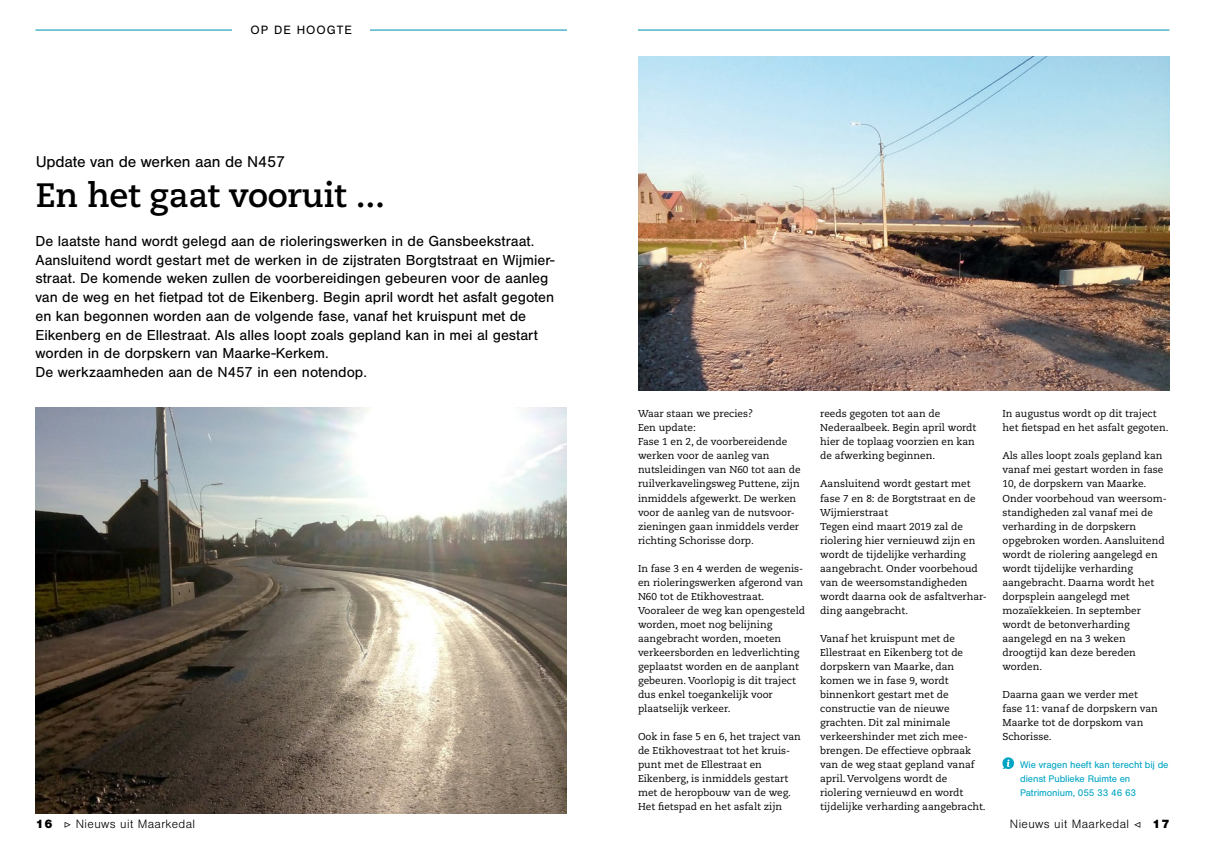
<style>
.page{position:relative;width:1205px;height:851px;background:#fff}
.page>*{position:absolute;margin:0;border:0;box-sizing:border-box;transform-origin:0 0}
.t1{font:700 33.75px "Caecilia LT Std";letter-spacing:-.01em;color:#000}
.t2{font:16.25px "Nimbus San";letter-spacing:-.01em;color:#000}
.t3{font:15px/18.8px "Nimbus San";color:#000}
.t4{font:300 12.5px "Nimbus San";letter-spacing:.03em;color:#000}
.t5{font:12.5px "Nimbus San";letter-spacing:.08em;color:#000}
.t6{font:10px/14px "Caecilia LT Std";color:#000}
.t7{font:10px/14px "Nimbus San";letter-spacing:-.01em;color:#00a5c3}
.s1{font-weight:900}
.s2{font-family:"Minion Pro";font-weight:500}
</style>
<div class="page">
<hr style="left:35px;top:29px;width:532px;height:2px;background:#2da5c1">
<hr style="left:638px;top:29px;width:531px;height:2px;background:#2da5c1">
<div style="left:233px;top:25px;width:137px;height:19px;background:#fff"></div>
<img style="left:35px;top:407px;width:532px;height:405px">
<svg style="left:1002px;top:757px;width:12px;height:12px"></svg>
<img style="left:638px;top:57px;width:531px;height:333px">
<p class="t5" style="left:250px;top:23px;width:103px">OP DE HOOGTE</p>
<h2 class="t2" style="left:36px;top:152px;width:251px">Update van de werken aan de N457</h2>
<h1 class="t1" style="left:36px;top:175px;width:351px">En het gaat vooruit ...</h1>
<p class="t3" style="left:35px;top:232px;width:521px">De laatste hand wordt gelegd aan de rioleringswerken in de Gansbeekstraat.<br>Aansluitend wordt gestart met de werken in de zijstraten Borgtstraat en Wijmier&shy;straat. De komende weken zullen de voorbereidingen gebeuren voor de aanleg van de weg en het fietpad tot de Eikenberg. Begin april wordt het asfalt gegoten en kan begonnen worden aan de volgende fase, vanaf het kruispunt met de Eikenberg en de Ellestraat. Als alles loopt zoals gepland kan in mei al gestart worden in de dorpskern van Maarke-Kerkem.<br>De werkzaamheden aan de N457 in een notendop.</p>
<p class="t6" style="left:638px;top:407px;width:164px">Waar staan we precies?<br>Een update:<br>Fase 1 en 2, de voorbereidende werken voor de aanleg van nutsleidingen van N60 tot aan de ruilverkavelingsweg Puttene, zijn inmiddels afgewerkt. De werken voor de aanleg van de nutsvoor&shy;zieningen gaan inmiddels verder richting Schorisse dorp.</p>
<p class="t6" style="left:638px;top:561px;width:169px">In fase 3 en 4 werden de wegenis&shy;en rioleringswerken afgerond van<br>N60 tot de Etikhovestraat.<br>Vooraleer de weg kan opengesteld worden, moet nog belijning aangebracht worden, moeten verkeersborden en ledverlichting geplaatst worden en de aanplant gebeuren. Voorlopig is dit traject dus enkel toegankelijk voor plaatselijk verkeer.</p>
<p class="t6" style="left:638px;top:729px;width:164px">Ook in fase 5 en 6, het traject van de Etikhovestraat tot het kruis&shy;punt met de Ellestraat en<br>Eikenberg, is inmiddels gestart met de heropbouw van de weg.<br>Het fietspad en het asfalt zijn</p>
<p class="t6" style="left:820px;top:407px;width:158px">reeds gegoten tot aan de<br>Nederaalbeek. Begin april wordt hier de toplaag voorzien en kan de afwerking beginnen.</p>
<p class="t6" style="left:820px;top:477px;width:168px">Aansluitend wordt gestart met fase 7 en 8: de Borgtstraat en de<br>Wijmierstraat<br>Tegen eind maart 2019 zal de riolering hier vernieuwd zijn en wordt de tijdelijke verharding aangebracht. Onder voorbehoud van de weersomstandigheden wordt daarna ook de asfaltverhar&shy;ding aangebracht.</p>
<p class="t6" style="left:820px;top:631px;width:167px">Vanaf het kruispunt met de<br>Ellestraat en Eikenberg tot de dorpskern van Maarke, dan komen we in fase 9, wordt binnenkort gestart met de constructie van de nieuwe grachten. Dit zal minimale verkeershinder met zich mee&shy;brengen. De effectieve opbraak van de weg staat gepland vanaf april. Vervolgens wordt de riolering vernieuwd en wordt tijdelijke verharding aangebracht.</p>
<p class="t6" style="left:1002px;top:407px;width:168px">In augustus wordt op dit traject het fietspad en het asfalt gegoten.</p>
<p class="t6" style="left:1002px;top:449px;width:166px">Als alles loopt zoals gepland kan vanaf mei gestart worden in fase<br>10, de dorpskern van Maarke.<br>Onder voorbehoud van weersom&shy;standigheden zal vanaf mei de verharding in de dorpskern opgebroken worden. Aansluitend wordt de riolering aangelegd en wordt tijdelijke verharding aangebracht. Daarna wordt het dorpsplein aangelegd met mozaïekkeien. In september wordt de betonverharding aangelegd en na 3 weken droogtijd kan deze bereden worden.</p>
<p class="t6" style="left:1002px;top:687px;width:157px">Daarna gaan we verder met fase 11: vanaf de dorpskern van<br>Maarke tot de dorpskom van<br>Schorisse.</p>
<p class="t7" style="left:1020px;top:757px;width:150px">Wie vragen heeft kan terecht bij de dienst Publieke Ruimte en<br>Patrimonium, 055 33 46 63</p>
<p class="t4" style="left:35px;top:817px;width:161px"><span class="s1">16</span> <span class="s2">▷</span> Nieuws uit Maarkedal</p>
<p class="t4" style="left:1010px;top:817px;width:161px">Nieuws uit Maarkedal <span class="s2">◁</span> <span class="s1">17</span></p>
</div>
